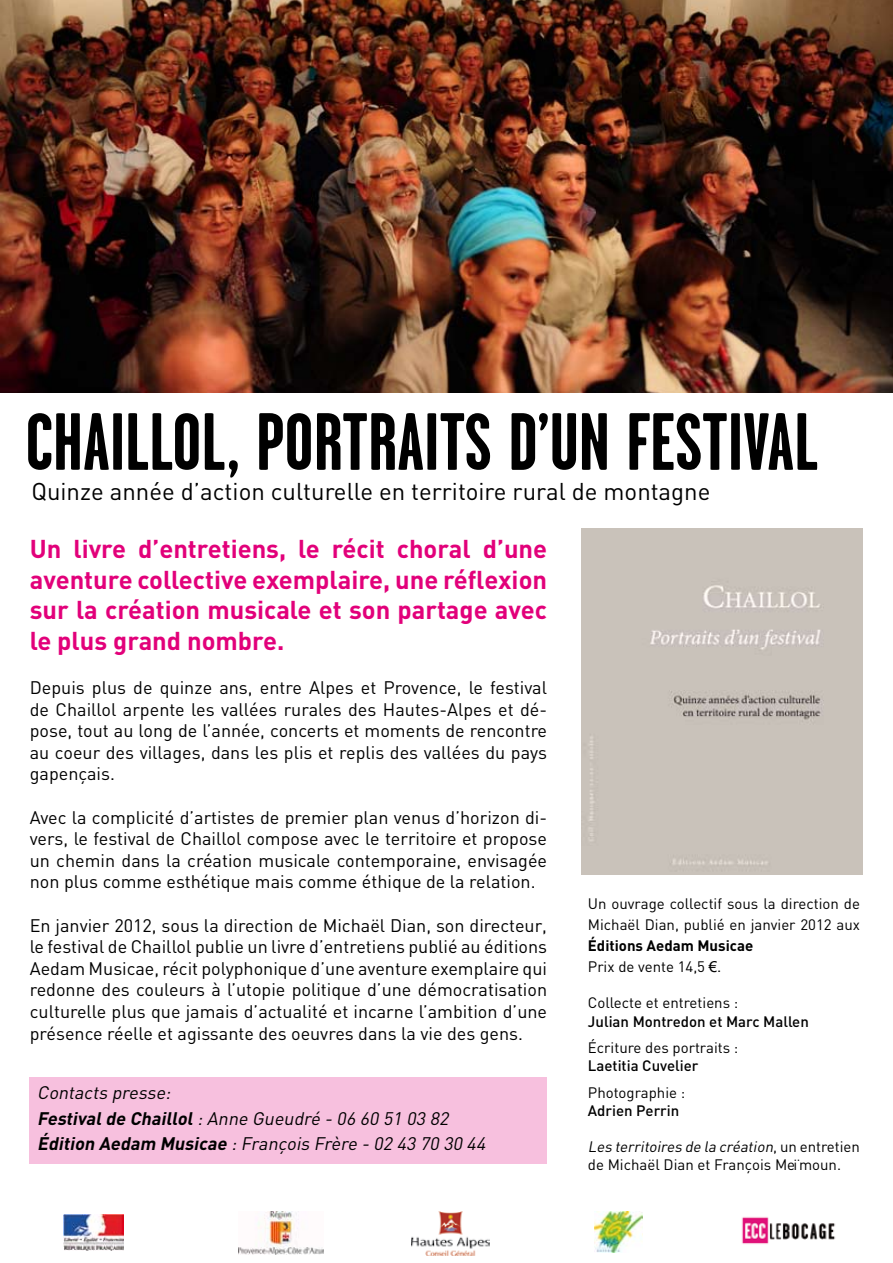
<style>
.page{position:relative;width:893px;height:1263px;background:#fff}
.page>*{position:absolute;margin:0;border:0;box-sizing:border-box;transform-origin:0 0}
.t1{font:700 81px "Garage Gothic";color:#000}
.t2{font:700 25.5px/30.6px "DIN";color:#e2007a;text-align:justify}
.t3{font:24px "DIN";color:#000}
.t4{font:18px/21.6px "DIN";color:#000;text-align:justify}
.t5{font:italic 18px/25.5px "DIN";color:#000}
.t6{font:15px/21px "DIN";color:#000}
.t7{font:700 15px/21px "DIN";color:#000}
.t8{font:500 15px "DIN";color:#000}
.t9{font:15px "DIN Medium Alternate";color:#000}
.s1{font-weight:700}
.s2{font-weight:400}
.s3{font-family:"Arial";font-weight:400}
.s4{font-style:italic}
</style>
<div class="page">
<img style="left:741px;top:1217px;width:95px;height:27px">
<img style="left:411px;top:1211px;width:78px;height:45px">
<img style="left:238px;top:1212px;width:85px;height:42px">
<img style="left:594px;top:1212px;width:48px;height:40px">
<img style="left:64px;top:1214px;width:59px;height:36px">
<img style="left:0;top:0;width:893px;height:393px">
<div style="left:581px;top:528px;width:281px;height:346px;background:#c9c2ba"></div>
<div style="left:30px;top:1078px;width:517px;height:86px;background:#f7c0de"></div>
<h1 class="t1" style="left:26px;top:399px;width:794px">CHAILLOL, PORTRAITS D’UN FESTIVAL</h1>
<h3 class="t3" style="left:31px;top:476px;width:680px">Quinze année d’action culturelle en territoire rural de montagne</h3>
<h2 class="t2" style="left:30px;top:532px;width:519px">Un livre d’entretiens, le récit choral d’une aventure collective exemplaire, une réflexion sur la création musicale et son partage avec le plus grand nombre.</h2>
<p class="t4" style="left:30px;top:676px;width:519px">Depuis plus de quinze ans, entre Alpes et Provence, le festival de Chaillol arpente les vallées rurales des Hautes-Alpes et dé&shy;pose, tout au long de l’année, concerts et moments de rencontre au coeur des villages, dans les plis et replis des vallées du pays gapençais.</p>
<p class="t4" style="left:30px;top:806px;width:519px">Avec la complicité d’artistes de premier plan venus d’horizon di&shy;vers, le festival de Chaillol compose avec le territoire et propose un chemin dans la création musicale contemporaine, envisagée non plus comme esthétique mais comme éthique de la relation.</p>
<p class="t4" style="left:30px;top:914px;width:519px">En janvier 2012, sous la direction de Michaël Dian, son directeur, le festival de Chaillol publie un livre d’entretiens publié au éditions Aedam Musicae, récit polyphonique d’une aventure exemplaire qui redonne des couleurs à l’utopie politique d’une démocratisation culturelle plus que jamais d’actualité et incarne l’ambition d’une présence réelle et agissante des oeuvres dans la vie des gens.</p>
<p class="t5" style="left:37px;top:1080px;width:454px">Contacts presse:<br><span class="s1">Festivalde Chaillol</span>:Anne Gueudré - 06 60 51 03 82<br><span class="s1">Édition Aedam Musicae</span> :François Frère - 02 43 70 30 44</p>
<p class="t6" style="left:588px;top:893px;width:274px">Un ouvrage collectif sous la direction de<br>Michaël Dian, publié en janvier 2012 aux</p>
<p class="t7" style="left:588px;top:935px;width:167px">Éditions Aedam Musicae<br><span class="s2">Prix de vente 14,5</span> <span class="s3">€.</span></p>
<p class="t6" style="left:588px;top:992px;width:152px">Collecte et entretiens :</p>
<p class="t9" style="left:588px;top:1011px;width:223px">Julian Montredon et Marc Mallen</p>
<p class="t6" style="left:588px;top:1037px;width:152px">Écriture des portraits :</p>
<p class="t8" style="left:588px;top:1056px;width:112px">Laetitia Cuvelier</p>
<p class="t6" style="left:588px;top:1081px;width:99px">Photographie :</p>
<p class="t8" style="left:588px;top:1100px;width:93px">Adrien Perrin</p>
<p class="t6" style="left:588px;top:1137px;width:274px;line-height:18px"><span class="s4">Les territoires de la création</span>, u n e n t re t i e n de Michaël Dian et François Meïmoun.</p>
</div>
